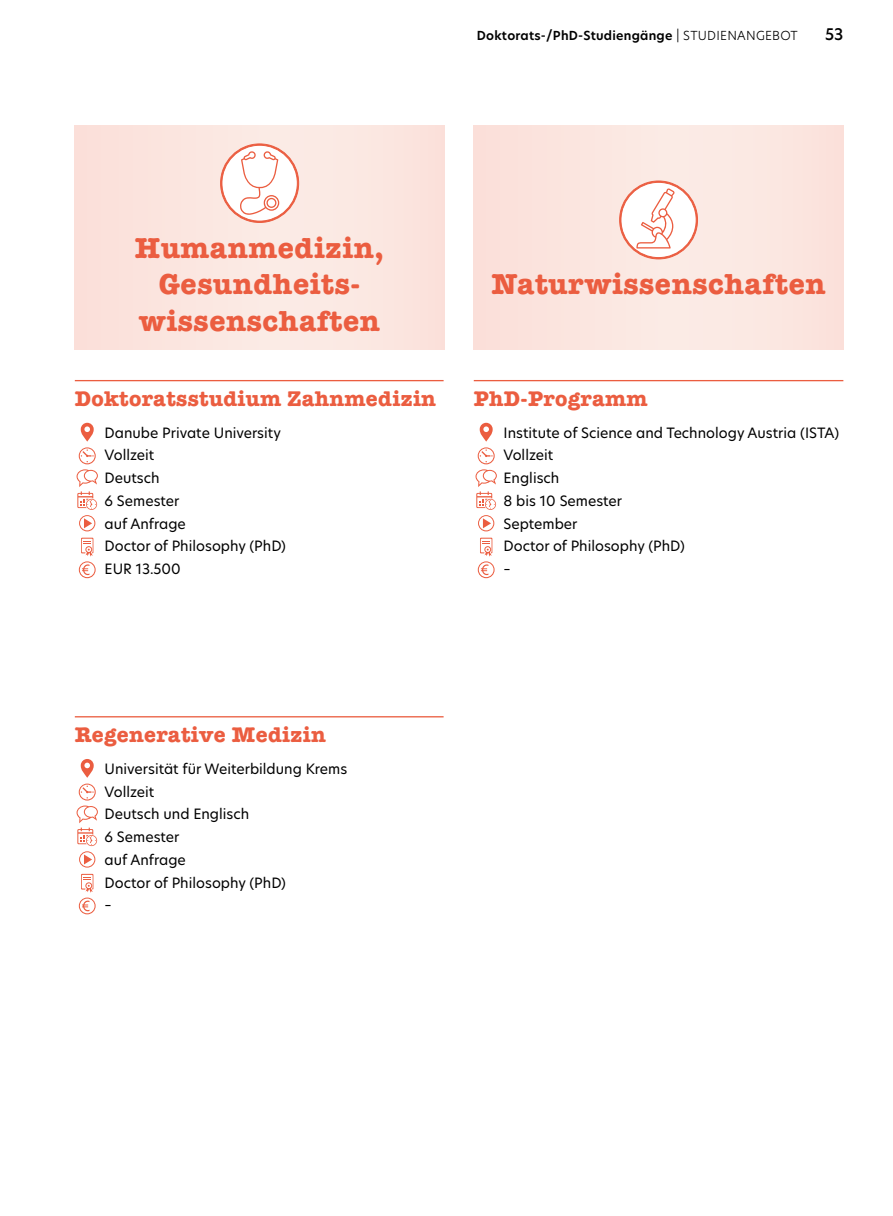
<style>
.page{position:relative;width:893px;height:1216px;background:#fff}
.page>*{position:absolute;margin:0;border:0;box-sizing:border-box;transform-origin:0 0}
.t1{font:700 29.75px/36.8px "American Typewriter";letter-spacing:.02em;color:#eb5d40;text-align:center}
.t2{font:700 21.88px "American Typewriter";letter-spacing:.015em;color:#eb5d40}
.t3{font:500 15.75px "Hero New";color:#000}
.t4{font:14px/22.8px "Hero New";color:#000}
.t5{font:600 12.25px "Hero New";letter-spacing:.02em;color:#000}
.s1{font-weight:300}
</style>
<div class="page">
<hr style="left:75px;top:380px;width:369px;height:1px;background:#eb5d40">
<hr style="left:75px;top:716px;width:369px;height:1px;background:#eb5d40">
<div style="left:75px;top:126px;width:369px;height:223px;background:#fbe6e0"></div>
<svg style="left:220px;top:144px;width:79px;height:79px"></svg>
<svg style="left:81px;top:423px;width:13px;height:18px"></svg>
<svg style="left:77px;top:447px;width:21px;height:84px"></svg>
<svg style="left:79px;top:537px;width:17px;height:41px"></svg>
<svg style="left:81px;top:759px;width:13px;height:18px"></svg>
<svg style="left:77px;top:783px;width:21px;height:84px"></svg>
<svg style="left:79px;top:873px;width:17px;height:41px"></svg>
<hr style="left:474px;top:380px;width:369px;height:1px;background:#eb5d40">
<div style="left:474px;top:126px;width:369px;height:223px;background:#fbe6e0"></div>
<svg style="left:619px;top:181px;width:79px;height:78px"></svg>
<svg style="left:480px;top:423px;width:13px;height:18px"></svg>
<svg style="left:475px;top:447px;width:22px;height:84px"></svg>
<svg style="left:478px;top:537px;width:17px;height:41px"></svg>
<p class="t5" style="left:477px;top:27px;width:323px">Doktorats-/PhD-Studiengänge <span class="s1">| STUDIENANGEBOT</span></p>
<p class="t3" style="left:825px;top:23px;width:20px">53</p>
<h1 class="t1" style="left:135px;top:228px;width:251px">Humanmedizin,<br>Gesundheits&shy;wissenschaften</h1>
<h2 class="t2" style="left:75px;top:380px;width:363px">Doktoratsstudium Zahnmedizin</h2>
<p class="t4" style="left:105px;top:421px;width:183px">Danube Private University<br>Vollzeit<br>Deutsch<br>6 Semester<br>auf Anfrage<br>Doctor of Philosophy (PhD)<br>EUR 13.500</p>
<h1 class="t1" style="left:492px;top:264px;width:335px">Naturwissenschaften</h1>
<h2 class="t2" style="left:474px;top:380px;width:175px">PhD-Programm</h2>
<p class="t4" style="left:503px;top:421px;width:337px">Institute of Science and Technology Austria (ISTA)<br>Vollzeit<br>Englisch<br>8 bis 10 Semester<br>September<br>Doctor of Philosophy (PhD)<br>–</p>
<h2 class="t2" style="left:75px;top:716px;width:253px">Regenerative Medizin</h2>
<p class="t4" style="left:105px;top:757px;width:244px">Universität für Weiterbildung Krems<br>Vollzeit<br>Deutsch und Englisch<br>6 Semester<br>auf Anfrage<br>Doctor of Philosophy (PhD)<br>–</p>
</div>
